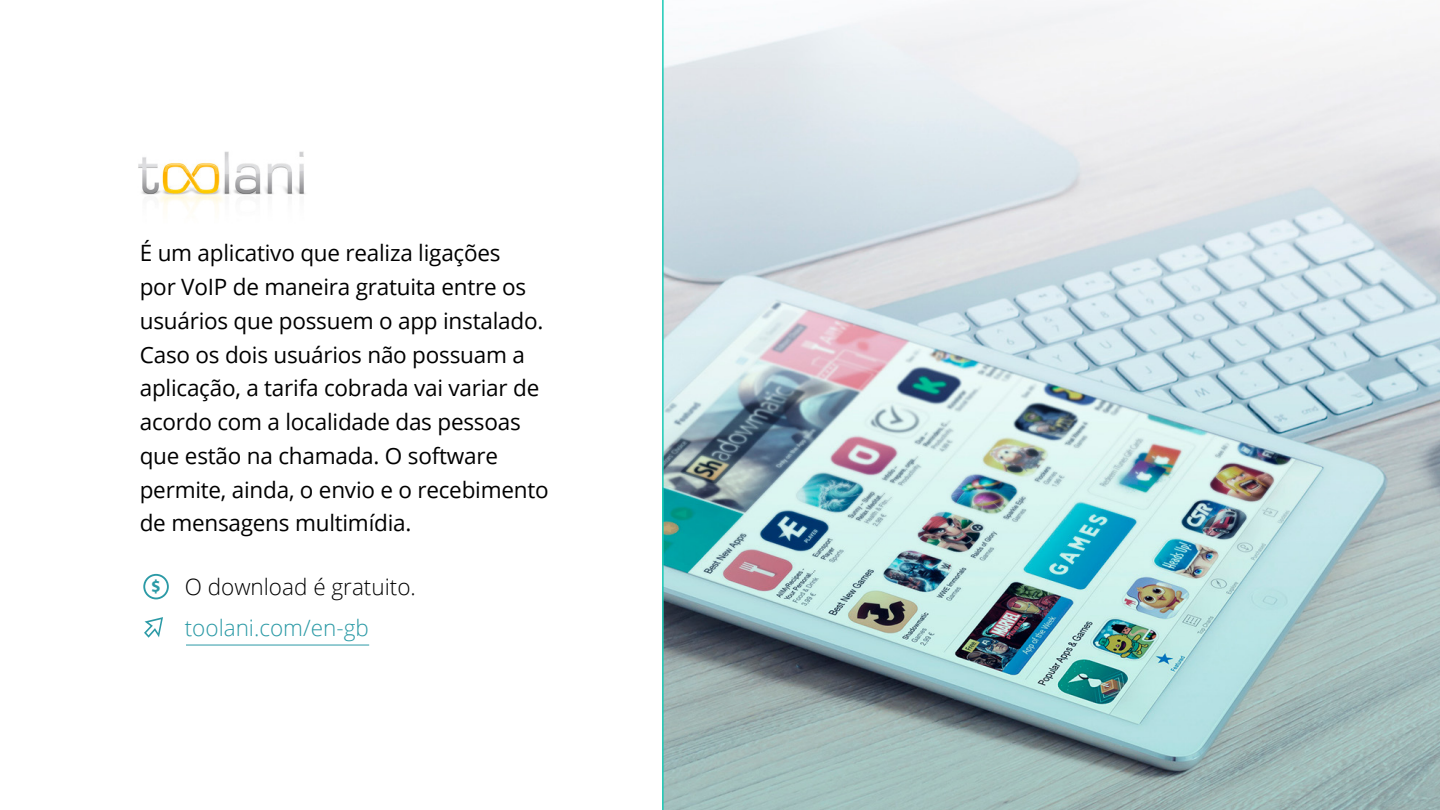
<style>
.page{position:relative;width:1440px;height:810px;background:#fff}
.page>*{position:absolute;margin:0;border:0;box-sizing:border-box;transform-origin:0 0}
.t1{font:22.5px/33.8px "Open Sans";letter-spacing:-.01em;color:#000}
.t2{font:300 22.5px "Open Sans";color:#000}
.t3{font:300 22.5px "Open Sans";color:#2b9aa6}
.t4{font:700 17.25px "Myriad Pro";color:#2b9aa6}
</style>
<div class="page">
<img style="left:138px;top:151px;width:167px;height:59px">
<svg style="left:144px;top:617px;width:19px;height:21px"></svg>
<div style="left:143px;top:574px;width:26px;height:25px;border:2px solid #2b9aa6;border-radius:50%"></div>
<hr style="left:186px;top:645px;width:183px;height:1px;background:#2b9aa6">
<img style="left:662px;top:0;width:778px;height:810px">
<p class="t1" style="left:140px;top:236px;width:410px">É um aplicativo que realiza ligações<br>por VoIP de maneira gratuita entre os usuários que possuem o app instalado.<br>Caso os dois usuários não possuam a aplicação, a tarifa cobrada vai variar de acordo com a localidade das pessoas que estão na chamada. O software permite, ainda, o envio e o recebimento de mensagens multimídia.</p>
<p class="t4" style="left:151px;top:575px;width:11px">$</p>
<p class="t2" style="left:185px;top:571px;width:233px">O download é gratuito.</p>
<p class="t3" style="left:185px;top:613px;width:186px">toolani.com/en-gb</p>
</div>
